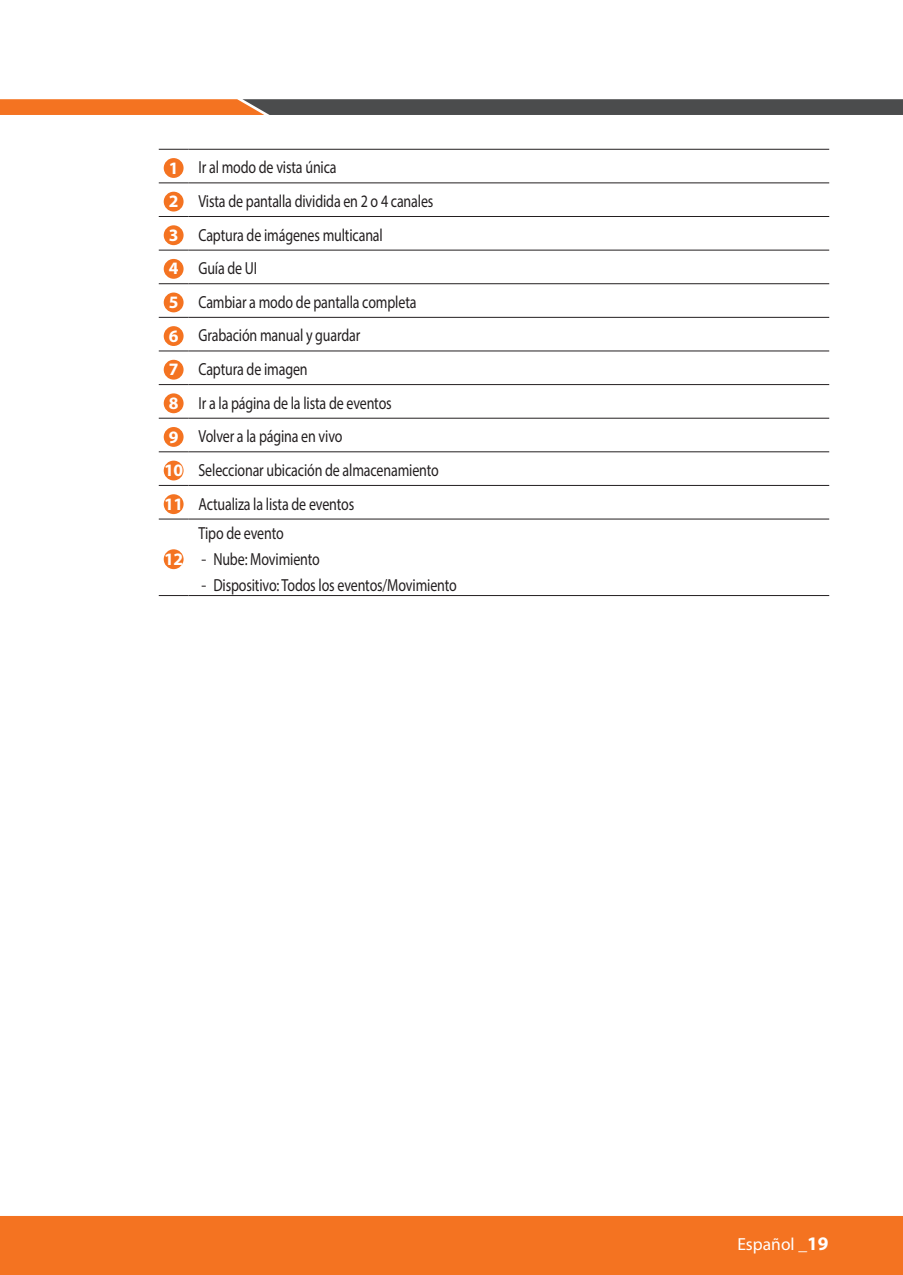
<style>
.page{position:relative;width:903px;height:1275px;background:#fff}
.page>*{position:absolute;margin:0;border:0;box-sizing:border-box;transform-origin:0 0}
.t1{font:17.5px/33.6px "Myriad Pro";letter-spacing:-.01em;color:#231f20;scale:.8 1}
.t2{font:17.5px "Myriad Pro";color:#fff}
.t3{font:700 17.5px "Myriad Pro";color:#fff}
.s1{font-weight:700;color:#fff}
.s2{font-family:"Helvetica Neue cp";font-weight:300}
.s3{font-weight:700;font-size:19.25px}
</style>
<div class="page">
<div style="left:0;top:1216px;width:903px;height:59px;background:#f47321"></div>
<svg style="left:0;top:99px;width:903px;height:16px"></svg>
<hr style="left:159px;top:595px;width:30px;height:1px;background:#231f20">
<hr style="left:189px;top:595px;width:640px;height:1px;background:#231f20">
<hr style="left:159px;top:149px;width:30px;height:1px;background:#231f20">
<hr style="left:189px;top:149px;width:640px;height:1px;background:#231f20">
<hr style="left:159px;top:183px;width:30px;height:1px;background:#231f20">
<hr style="left:189px;top:183px;width:640px;height:1px;background:#231f20">
<hr style="left:159px;top:216px;width:30px;height:1px;background:#231f20">
<hr style="left:189px;top:216px;width:640px;height:1px;background:#231f20">
<hr style="left:159px;top:250px;width:30px;height:1px;background:#231f20">
<hr style="left:189px;top:250px;width:640px;height:1px;background:#231f20">
<hr style="left:159px;top:283px;width:30px;height:1px;background:#231f20">
<hr style="left:189px;top:283px;width:640px;height:1px;background:#231f20">
<hr style="left:159px;top:317px;width:30px;height:1px;background:#231f20">
<hr style="left:189px;top:317px;width:640px;height:1px;background:#231f20">
<hr style="left:159px;top:351px;width:30px;height:1px;background:#231f20">
<hr style="left:189px;top:351px;width:640px;height:1px;background:#231f20">
<hr style="left:159px;top:384px;width:30px;height:1px;background:#231f20">
<hr style="left:189px;top:384px;width:640px;height:1px;background:#231f20">
<hr style="left:159px;top:418px;width:30px;height:1px;background:#231f20">
<hr style="left:189px;top:418px;width:640px;height:1px;background:#231f20">
<hr style="left:159px;top:451px;width:30px;height:1px;background:#231f20">
<hr style="left:189px;top:451px;width:640px;height:1px;background:#231f20">
<hr style="left:159px;top:485px;width:30px;height:1px;background:#231f20">
<hr style="left:189px;top:485px;width:640px;height:1px;background:#231f20">
<hr style="left:159px;top:519px;width:30px;height:1px;background:#231f20">
<hr style="left:189px;top:519px;width:640px;height:1px;background:#231f20">
<div style="left:164px;top:158px;width:20px;height:20px;background:#f47321;border-radius:50%"></div>
<div style="left:164px;top:192px;width:20px;height:20px;background:#f47321;border-radius:50%"></div>
<div style="left:164px;top:225px;width:20px;height:20px;background:#f47321;border-radius:50%"></div>
<div style="left:164px;top:259px;width:20px;height:20px;background:#f47321;border-radius:50%"></div>
<div style="left:164px;top:293px;width:20px;height:19px;background:#f47321;border-radius:50%"></div>
<div style="left:164px;top:326px;width:20px;height:20px;background:#f47321;border-radius:50%"></div>
<div style="left:164px;top:360px;width:20px;height:20px;background:#f47321;border-radius:50%"></div>
<div style="left:164px;top:393px;width:20px;height:20px;background:#f47321;border-radius:50%"></div>
<div style="left:164px;top:427px;width:20px;height:20px;background:#f47321;border-radius:50%"></div>
<div style="left:164px;top:461px;width:20px;height:19px;background:#f47321;border-radius:50%"></div>
<div style="left:164px;top:494px;width:20px;height:20px;background:#f47321;border-radius:50%"></div>
<div style="left:164px;top:549px;width:20px;height:20px;background:#f47321;border-radius:50%"></div>
<p class="t1" style="left:164px;top:150px;width:345px"><span class="s1">1</span> Ir al modo de vista única<br><span class="s1">2</span> Vista de pantalla dividida en 2 o 4 canales<br><span class="s1">3</span> Captura de imágenes multicanal<br><span class="s1">4</span> Guía de UI<br><span class="s1">5</span> Cambiar a modo de pantalla completa<br><span class="s1">6</span> Grabación manual y guardar<br><span class="s1">7</span> Captura de imagen<br><span class="s1">8</span> Ir a la página de la lista de eventos<br><span class="s1">9</span> Volver a la página en vivo<br><span class="s1">10</span> Seleccionar ubicación de almacenamiento<br><span class="s1">11</span> Actualiza la lista de eventos</p>
<p class="t3" style="left:164px;top:547px;width:21px">12</p>
<p class="t1" style="left:198px;top:516px;width:108px">Tipo de evento</p>
<p class="t1" style="left:201px;top:542px;width:150px"><span class="s2">-</span> Nube: Movimiento</p>
<p class="t1" style="left:201px;top:568px;width:321px"><span class="s2">-</span> Dispositivo: Todos los eventos/Movimiento</p>
<p class="t2" style="left:737px;top:1233px;width:93px">Español _<span class="s3">19</span></p>
</div>
